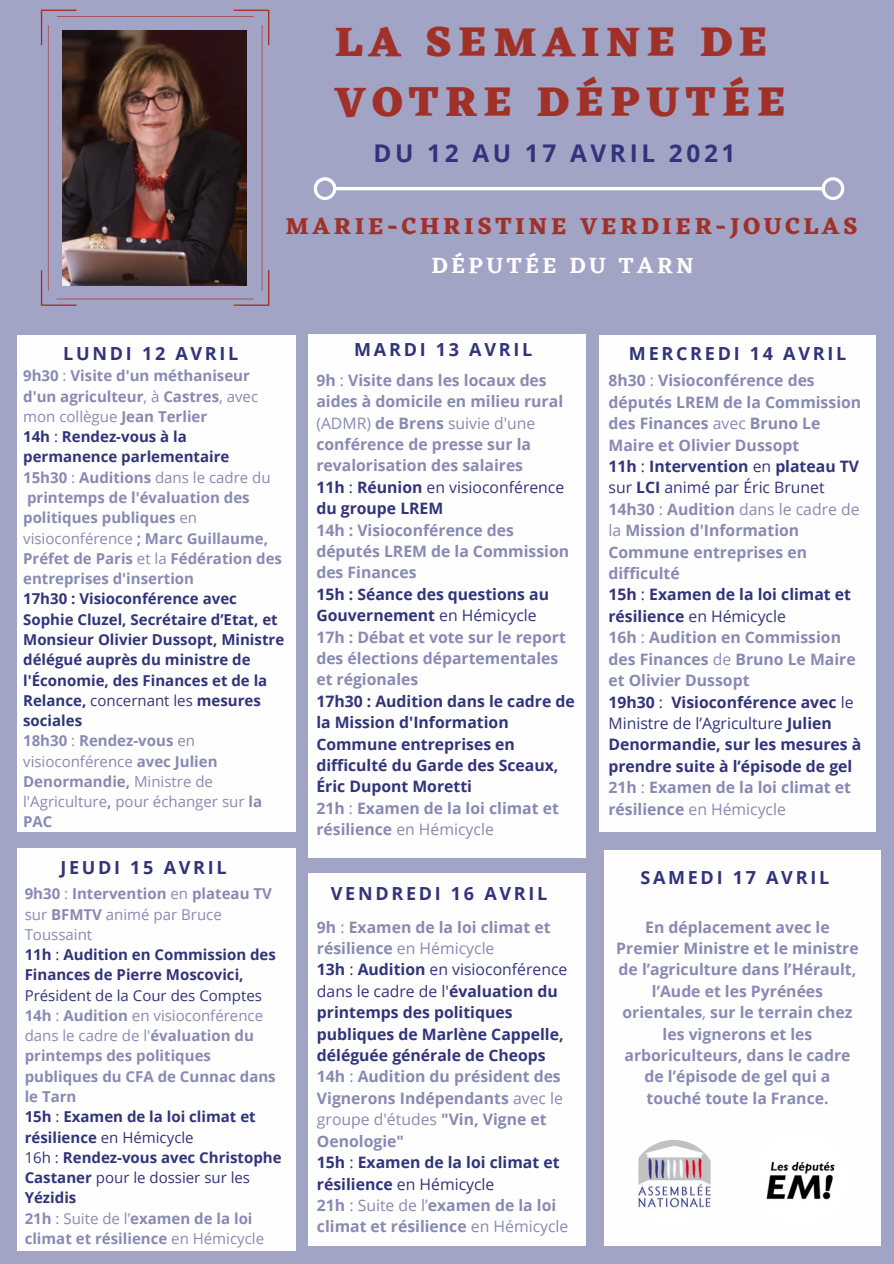
<style>
.page{position:relative;width:894px;height:1264px;background:#fff}
.page>*{position:absolute;margin:0;border:0;box-sizing:border-box;transform-origin:0 0}
.t1{font:800 42.9px "Eczar";letter-spacing:.15em;color:#a03129}
.t2{font:700 24.3px "Open Sans";letter-spacing:.15em;color:#31347a}
.t3{font:700 24px "Eczar";letter-spacing:.15em;color:#a03129}
.t4{font:600 22.8px "Eczar";letter-spacing:.15em;color:#fff}
.t5{font:700 18px "Open Sans";letter-spacing:.15em;color:#31347a}
.t6{font:700 15.75px/21.5px "Open Sans";color:#878ab2}
.t7{font:700 15.75px/21.5px "Open Sans";color:#31347a}
.t8{font:700 15px/20.2px "Open Sans";color:#878ab2}
.t9{font:700 15px/20.2px "Open Sans";color:#31347a}
.t10{font:15px/20.2px "Open Sans";color:#878ab2}
.s1{font-weight:400}
.s2{font-weight:700}
</style>
<div class="page">
<div style="left:0;top:0;width:893px;height:1263px;background:#a2a4c6"></div>
<svg style="left:313px;top:177px;width:531px;height:23px"></svg>
<svg style="left:41px;top:10px;width:228px;height:296px"></svg>
<div style="left:17px;top:335px;width:278px;height:496px;background:#fffefe"></div>
<div style="left:308px;top:334px;width:277px;height:523px;background:#fffefe"></div>
<div style="left:17px;top:848px;width:278px;height:402px;background:#fffefe"></div>
<div style="left:599px;top:335px;width:276px;height:496px;background:#fffefe"></div>
<div style="left:604px;top:850px;width:276px;height:396px;background:#fffefe"></div>
<img style="left:753px;top:1131px;width:95px;height:95px;border-radius:50%">
<img style="left:630px;top:1139px;width:86px;height:87px;border-radius:50%">
<div style="left:308px;top:873px;width:277px;height:372px;background:#fffefe"></div>
<p class="t1" style="left:335px;top:16px;width:434px">LA SEMAINE DE</p>
<p class="t1" style="left:334px;top:76px;width:453px">VOTRE DÉPUTÉE</p>
<p class="t2" style="left:373px;top:136px;width:363px">DU 12 AU 17 AVRIL 2021</p>
<p class="t3" style="left:285px;top:211px;width:573px">MARIE-CHRISTINE VERDIER-JOUCLAS</p>
<p class="t4" style="left:431px;top:252px;width:264px">DÉPUTÉE DU TARN</p>
<p class="t5" style="left:63px;top:341px;width:176px">LUNDI 12 AVRIL</p>
<p class="t5" style="left:354px;top:337px;width:179px">MARDI 13 AVRIL</p>
<p class="t8" style="left:23px;top:365px;width:236px">9h30 <span class="s1">:</span> Visite d'un méthaniseur d'un agriculteur<span class="s1">, à</span> Castres<span class="s1">, avec mon collègue</span> Jean Terlier</p>
<p class="t9" style="left:23px;top:426px;width:165px">14h <span class="s1">:</span> Rendez-vous à la</p>
<p class="t9" style="left:23px;top:446px;width:208px">permanence parlementaire</p>
<p class="t8" style="left:23px;top:467px;width:260px">15h30 <span class="s1">:</span> Auditions <span class="s1">dans le cadre du </span>printemps de l'évaluation des politiques publiques <span class="s1">en visioconférence</span> ; Marc Guillaume,<br>Préfet de Paris <span class="s1">et la</span> Fédération des entreprises d'insertion</p>
<p class="t9" style="left:23px;top:588px;width:262px">17h30 : Visioconférence avec<br>Sophie Cluzel, Secrétaire d’Etat, et<br>Monsieur Olivier Dussopt, Ministre délégué auprès du ministre de l'Économie, des Finances et de la<br>Relance, <span class="s1">concernant les</span> mesures sociales</p>
<p class="t10" style="left:23px;top:730px;width:240px"><span class="s2">18h30</span> : <span class="s2">Rendez-vous</span> en visioconférence <span class="s2">avec Julien<br>Denormandie,</span> Ministre de l'Agriculture<span class="s2">,</span> pour échanger sur <span class="s2">la<br>PAC</span></p>
<p class="t5" style="left:60px;top:854px;width:168px">JEUDI 15 AVRIL</p>
<p class="t8" style="left:25px;top:883px;width:249px">9h30 <span class="s1">:</span> Intervention <span class="s1">en</span> plateau TV <span class="s1">sur</span> BFMTV <span class="s1">animé par Bruce<br>Toussaint</span></p>
<p class="t9" style="left:25px;top:944px;width:253px">11h <span class="s1">:</span> Audition en Commission des<br>Finances de Pierre Moscovici,<br><span class="s1">Président de la Cour des Comptes</span></p>
<p class="t8" style="left:25px;top:1004px;width:252px">14h <span class="s1">:</span> Audition <span class="s1">en visioconférence dans le cadre de l'</span>évaluation du printemps des politiques publiques du CFA de Cunnac dans le Tarn</p>
<p class="t9" style="left:25px;top:1106px;width:232px">15h <span class="s1">:</span> Examen de la loi climat et résilience <span class="s1">en Hémicycle</span></p>
<p class="t9" style="left:25px;top:1146px;width:258px"><span class="s1">16h :</span> Rendez-vous avec Christophe<br>Castaner <span class="s1">pour le dossier sur les<br></span>Yézidis</p>
<p class="t8" style="left:25px;top:1207px;width:241px">21h <span class="s1">: Suite de l’</span>examen de la loi climat et résilience <span class="s1">en Hémicycle</span></p>
<p class="t6" style="left:316px;top:369px;width:248px">9h <span class="s1">:</span> Visite dans les locaux des aides à domicile en milieu rural <span class="s1">(ADMR)</span> de Brens <span class="s1">suivie d'une </span>conférence de presse sur la revalorisation des salaires</p>
<p class="t7" style="left:316px;top:476px;width:249px">11h <span class="s1">:</span> Réunion <span class="s1">en visioconférence </span>du groupe LREM</p>
<p class="t6" style="left:316px;top:519px;width:254px">14h : Visioconférence des députés LREM de la Commission des Finances</p>
<p class="t7" style="left:316px;top:583px;width:234px">15h : Séance des questions au<br>Gouvernement <span class="s1">en Hémicycle</span></p>
<p class="t6" style="left:316px;top:626px;width:251px">17h : Débat et vote sur le report des élections départementales et régionales</p>
<p class="t7" style="left:316px;top:690px;width:260px">17h30 : Audition dans le cadre de la Mission d'Information<br>Commune entreprises en difficulté du Garde des Sceaux,<br>Éric Dupont Moretti</p>
<p class="t6" style="left:316px;top:797px;width:244px">21h <span class="s1">:</span> Examen de la loi climat et résilience <span class="s1">en Hémicycle</span></p>
<p class="t5" style="left:331px;top:881px;width:218px">VENDREDI 16 AVRIL</p>
<p class="t6" style="left:317px;top:915px;width:235px">9h <span class="s1">:</span> Examen de la loi climat et résilience <span class="s1">en Hémicycle</span></p>
<p class="t7" style="left:317px;top:958px;width:252px">13h <span class="s1">:</span> Audition <span class="s1">en visioconférence dans le cadre de l'</span>évaluation du printemps des politiques publiques de Marlène Cappelle, déléguée générale de Cheops</p>
<p class="t6" style="left:317px;top:1065px;width:247px">14h <span class="s1">:</span> Audition du président des<br>Vignerons Indépendants <span class="s1">avec le groupe d'études</span> "Vin, Vigne et<br>Oenologie"</p>
<p class="t7" style="left:317px;top:1151px;width:244px">15h <span class="s1">:</span> Examen de la loi climat et résilience <span class="s1">en Hémicycle</span></p>
<p class="t6" style="left:317px;top:1193px;width:253px">21h <span class="s1">: Suite de l’</span>examen de la loi climat et résilience <span class="s1">en Hémicycle</span></p>
<p class="t5" style="left:628px;top:341px;width:219px">MERCREDI 14 AVRIL</p>
<p class="t6" style="left:608px;top:369px;width:254px">8h30 <span class="s1">:</span> Visioconférence des députés LREM de la Commission des Finances <span class="s1">avec</span> Bruno Le<br>Maire et Olivier Dussopt</p>
<p class="t7" style="left:608px;top:455px;width:252px">11h <span class="s1">:</span> Intervention <span class="s1">en</span> plateau TV <span class="s1">sur</span> LCI <span class="s1">animé par Éric Brunet</span></p>
<p class="t6" style="left:608px;top:498px;width:252px">14h30 <span class="s1">:</span> Audition <span class="s1">dans le cadre de la</span> Mission d'Information<br>Commune entreprises en difficulté</p>
<p class="t7" style="left:608px;top:583px;width:244px">15h <span class="s1">:</span> Examen de la loi climat et résilience <span class="s1">en Hémicycle</span></p>
<p class="t6" style="left:608px;top:626px;width:249px">16h <span class="s1">:</span> Audition en Commission des Finances <span class="s1">de</span> Bruno Le Maire et Olivier Dussopt</p>
<p class="t7" style="left:608px;top:690px;width:254px">19h30 <span class="s1">:</span> Visioconférence avec <span class="s1">le<br>Ministre de l’Agriculture</span> Julien<br>Denormandie, sur les mesures à prendre suite à l’épisode de gel</p>
<p class="t6" style="left:608px;top:776px;width:244px">21h <span class="s1">:</span> Examen de la loi climat et résilience <span class="s1">en Hémicycle</span></p>
<p class="t5" style="left:640px;top:865px;width:190px">SAMEDI 17 AVRIL</p>
<p class="t6" style="left:616px;top:915px;width:244px;text-align:center">En déplacement avec le<br>Premier Ministre et le ministre de l’agriculture dans l’Hérault, l’Aude et les Pyrénées orientales<span class="s1">,</span> sur le terrain chez les vignerons et les arboriculteurs, dans le cadre de l’épisode de gel qui a touché toute la France.</p>
</div>
